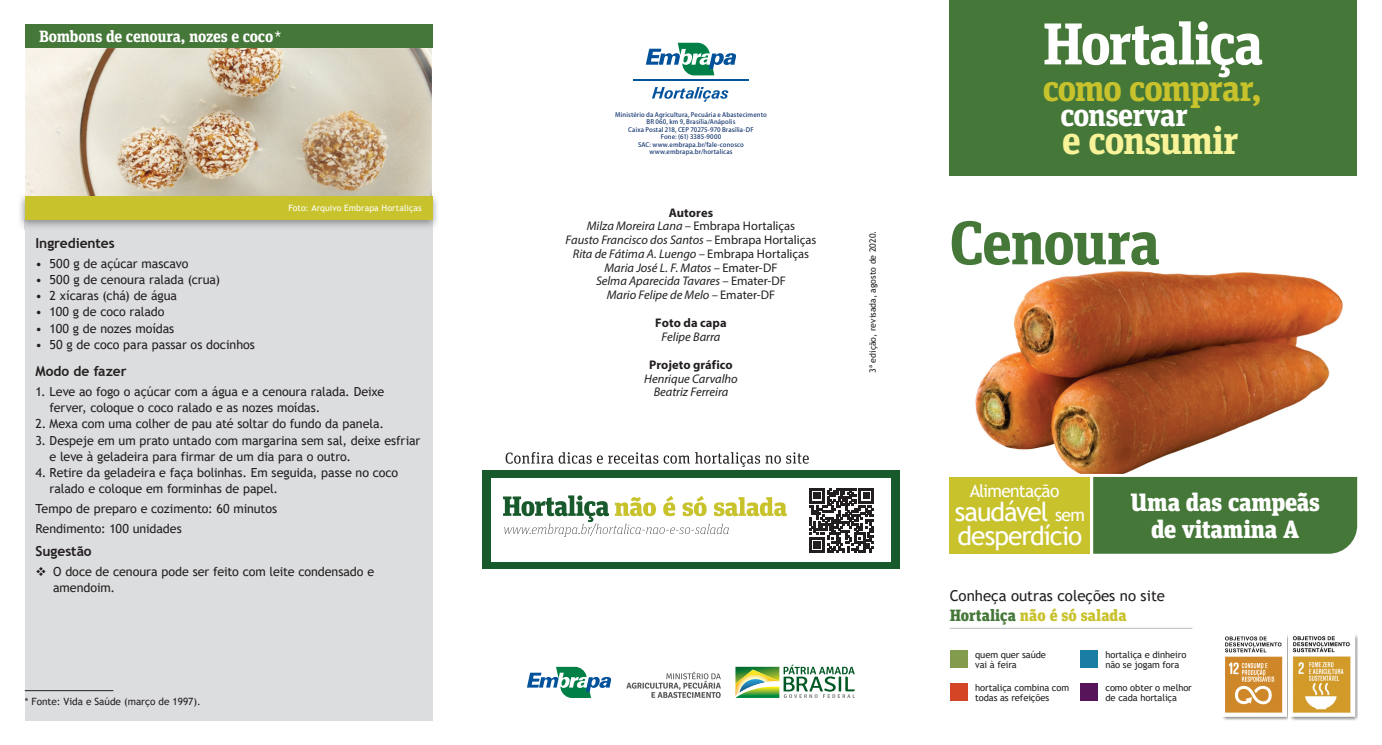
<style>
.page{position:relative;width:1382px;height:745px;background:#fff}
.page>*{position:absolute;margin:0;border:0;box-sizing:border-box;transform-origin:0 0}
.t1{font:700 61.25px "Unit Slab Pro";letter-spacing:-.025em;color:#457838}
.t2{font:700 58.75px "Unit Slab Pro";letter-spacing:-.035em;color:#fff}
.t3{font:700 38.75px "Unit Slab Pro";letter-spacing:-.03em;color:#f8f399}
.t4{font:700 36.25px "Unit Slab Pro";letter-spacing:-.035em;color:#c8c22d}
.t5{font:700 31.25px "Unit Slab Pro";letter-spacing:-.025em;color:#fff}
.t6{font:26.25px/23.8px "Trebuchet MS";letter-spacing:-.045em;color:#fff}
.t7{font:900 25px/27.5px "Unit Slab Pro";letter-spacing:-.015em;color:#fff;text-align:center}
.t8{font:17.5px "Trebuchet MS";letter-spacing:-.045em;color:#fff}
.t9{font:700 16.25px "Unit Slab Pro";letter-spacing:-.015em;color:#fff}
.t10{font:900 16.25px "Unit Slab Pro";color:#c8c22d}
.t11{font:15px "Trebuchet MS";color:#231f20}
.t12{font:700 13.75px "Trebuchet MS";color:#231f20}
.t13{font:12.5px/16.2px "Trebuchet MS";letter-spacing:-.005em;color:#231f20}
.t14{font:italic 12.5px/13.8px "Myriad Pro";color:#231f20;text-align:center}
.t15{font:700 12.5px "Myriad Pro";letter-spacing:.005em;color:#231f20}
.t16{font:10px "Trebuchet MS";color:#231f20}
.t17{font:9.38px/10px "Trebuchet MS";letter-spacing:-.01em;color:#231f20}
.t18{font:8.75px "Trebuchet MS";color:#231f20}
.t19{font:8.75px "Trebuchet MS";letter-spacing:.005em;color:#fff}
.t20{font:500 6.25px/7.5px "Koz Go Pr 6 N";letter-spacing:.02em;color:#193a73;text-align:center}
.s1{font-weight:400}
.s2{font-weight:700;font-style:normal}
.s3{font-style:normal}
.s4{font-size:17.5px}
.s5{color:#457838}
</style>
<div class="page">
<div style="left:950px;top:0;width:407px;height:176px;background:#457838"></div>
<div style="left:950px;top:650px;width:17px;height:18px;background:#839b4d"></div>
<div style="left:950px;top:682px;width:17px;height:18px;background:#d44526"></div>
<div style="left:1080px;top:650px;width:18px;height:18px;background:#197da4"></div>
<div style="left:1080px;top:682px;width:18px;height:18px;background:#561558"></div>
<svg style="left:527px;top:666px;width:85px;height:31px"></svg>
<svg style="left:735px;top:664px;width:120px;height:33px"></svg>
<svg style="left:626px;top:671px;width:95px;height:26px"></svg>
<hr style="left:633px;top:79px;width:116px;height:2px;background:#01519b">
<svg style="left:652px;top:87px;width:76px;height:15px"></svg>
<svg style="left:646px;top:43px;width:91px;height:32px"></svg>
<img style="left:1222px;top:635px;width:135px;height:84px">
<div style="left:482px;top:469px;width:418px;height:99px;background:#195a2d"></div>
<div style="left:491px;top:477px;width:399px;height:84px;background:#fff"></div>
<svg style="left:503px;top:495px;width:284px;height:41px"></svg>
<svg style="left:809px;top:488px;width:65px;height:64px"></svg>
<svg style="left:506px;top:452px;width:303px;height:14px"></svg>
<div style="left:25px;top:219px;width:407px;height:500px;background:#dcdddf"></div>
<div style="left:25px;top:25px;width:407px;height:23px;background:#457838"></div>
<img style="left:20px;top:192px;width:417px;height:37px">
<img style="left:25px;top:219px;width:407px;height:10px">
<div style="left:25px;top:196px;width:407px;height:23px;background:#c8c22d"></div>
<hr style="left:25px;top:690px;width:88px;height:1px;background:#231f20">
<hr style="left:950px;top:627px;width:242px;height:1px;background:#bcbdc0">
<div style="left:1093px;top:476px;width:264px;height:77px;background:#457838"></div>
<div style="left:950px;top:476px;width:140px;height:77px;background:#c8c22d"></div>
<img style="left:975px;top:271px;width:368px;height:202px">
<img style="left:26px;top:49px;width:406px;height:147px">
<h3 class="t9" style="left:39px;top:24px;width:244px">Bombons de cenoura, nozes e coco<span class="s1">*</span></h3>
<p class="t19" style="left:288px;top:202px;width:135px">Foto: Arquivo Embrapa Hortaliças</p>
<p class="t12" style="left:35px;top:234px;width:81px">Ingredientes</p>
<p class="t13" style="left:35px;top:255px;width:155px">• 500 g de açúcar mascavo</p>
<p class="t13" style="left:35px;top:271px;width:186px">• 500 g de cenoura ralada (crua)</p>
<p class="t13" style="left:35px;top:287px;width:143px">• 2 xícaras (chá) de água</p>
<p class="t13" style="left:35px;top:303px;width:131px">• 100 g de coco ralado</p>
<p class="t13" style="left:35px;top:320px;width:140px">• 100 g de nozes moídas</p>
<p class="t13" style="left:35px;top:336px;width:221px">• 50 g de coco para passar os docinhos</p>
<p class="t12" style="left:35px;top:362px;width:93px">Modo de fazer</p>
<p class="t13" style="left:50px;top:383px;width:336px;text-indent:-14px">1. Leve ao fogo o açúcar com a água e a cenoura ralada. Deixe ferver, coloque o coco ralado e as nozes moídas.</p>
<p class="t13" style="left:35px;top:415px;width:350px">2. Mexa com uma colher de pau até soltar do fundo da panela.</p>
<p class="t13" style="left:50px;top:431px;width:372px;text-indent:-14px">3. Despeje em um prato untado com margarina sem sal, deixe esfriar e leve à geladeira para firmar de um dia para o outro.</p>
<p class="t13" style="left:50px;top:464px;width:350px;text-indent:-14px">4. Retire da geladeira e faça bolinhas. Em seguida, passe no coco ralado e coloque em forminhas de papel.</p>
<p class="t13" style="left:35px;top:498px;width:243px;line-height:19.8px">Tempo de preparo e cozimento: 60 minutos<br>Rendimento: 100 unidades</p>
<p class="t12" style="left:35px;top:542px;width:58px">Sugestão</p>
<p class="t13" style="left:53px;top:563px;width:323px;text-indent:-18px">❖ O doce de cenoura pode ser feito com leite condensado e amendoim.</p>
<p class="t16" style="left:25px;top:694px;width:178px">* Fonte: Vida e Saúde (março de 1997).</p>
<p class="t20" style="left:615px;top:111px;width:153px">Ministério da Agricultura, Pecuária e Abastecimento BR 060, km 9, Brasília/Anápolis<br>Caixa Postal 218, CEP 70275-970 Brasília-DF<br>Fone: (61) 3385-9000<br>SAC: www.embrapa.br/fale-conosco www.embrapa.br/hortalicas</p>
<p class="t14" style="left:566px;top:205px;width:252px"><span class="s2">Autores<br></span>Milza Moreira Lana – <span class="s3">Embrapa Hortaliças<br></span>Fausto Francisco dos Santos – <span class="s3">Embrapa Hortaliças </span>Rita de Fátima A. Luengo – <span class="s3">Embrapa Hortaliças </span>Maria José L. F. Matos – <span class="s3">Emater-DF<br></span>Selma Aparecida Tavares – <span class="s3">Emater-DF<br></span>Mario Felipe de Melo – <span class="s3">Emater-DF</span></p>
<p class="t15" style="left:655px;top:314px;width:73px">Foto da capa</p>
<p class="t14" style="left:662px;top:329px;width:60px">Felipe Barra</p>
<p class="t15" style="left:649px;top:356px;width:85px">Projeto gráfico</p>
<p class="t14" style="left:644px;top:371px;width:95px">Henrique Carvalho<br>Beatriz Ferreira</p>
<p class="t18" style="left:867px;top:373px;width:144px;rotate:-90deg">3ª edição, revisada, agosto de 2020.</p>
<h2 class="t2" style="left:1043px;top:1px;width:223px">Hortaliça</h2>
<h3 class="t4" style="left:1043px;top:62px;width:221px">como comprar,</h3>
<h3 class="t5" style="left:1060px;top:92px;width:129px">conservar</h3>
<h3 class="t3" style="left:1062px;top:112px;width:178px">e consumir</h3>
<h1 class="t1" style="left:949px;top:198px;width:213px">Cenoura</h1>
<h3 class="t8" style="left:970px;top:479px;width:91px">Alimentação</h3>
<h3 class="t6" style="left:955px;top:499px;width:132px">saudável <span class="s4">sem </span>desperdício</h3>
<h3 class="t7" style="left:1130px;top:486px;width:191px">Uma das campeãs de vitamina A</h3>
<p class="t11" style="left:950px;top:586px;width:217px">Conheça outras coleções no site</p>
<h3 class="t10" style="left:950px;top:602px;width:179px"><span class="s5">Hortaliça</span> não é só salada</h3>
<p class="t17" style="left:975px;top:649px;width:72px">quem quer saúde vai à feira</p>
<p class="t17" style="left:975px;top:682px;width:96px">hortaliça combina com todas as refeições</p>
<p class="t17" style="left:1105px;top:649px;width:82px">hortaliça e dinheiro não se jogam fora</p>
<p class="t17" style="left:1105px;top:682px;width:88px">como obter o melhor de cada hortaliça</p>
</div>
